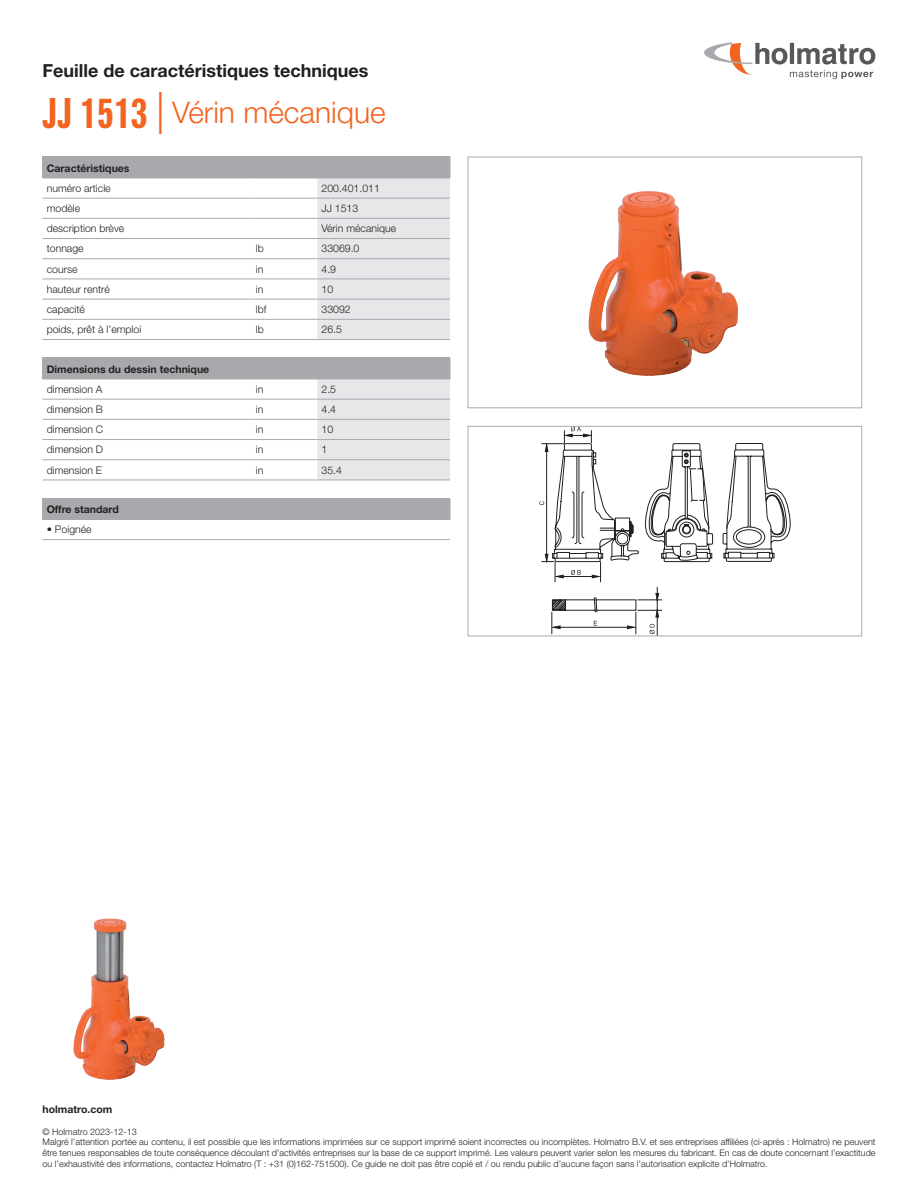
<style>
.page{position:relative;width:918px;height:1188px;background:#fff}
.page>*{position:absolute;margin:0;border:0;box-sizing:border-box;transform-origin:0 0}
.t1{font:300 30px "Helvetica Neue LT Std";color:#f36421}
.t2{font:700 18px "Helvetica Neue LT Std";color:#231f20}
.t3{font:300 10.5px "Helvetica Neue LT Std";color:#231f20}
.t4{font:700 10.5px "Helvetica Neue LT Std";color:#231f20}
.t5{font:300 9px/10.8px "Helvetica Neue LT Std";color:#231f20}
.s1{font-family:"Neue Helvetica Pro 79 Cm";font-weight:700;font-size:42px}
.s2{font-size:42px}
</style>
<div class="page">
<svg style="left:704px;top:42px;width:171px;height:37px"></svg>
<div style="left:43px;top:157px;width:407px;height:21px;background:#a8a9ad"></div>
<svg style="left:317px;top:157px;width:134px;height:182px;background:#dedfe1"></svg>
<hr style="left:43px;top:178px;width:209px;height:1px;background:#a8a9ad">
<hr style="left:252px;top:178px;width:65px;height:1px;background:#a8a9ad">
<hr style="left:317px;top:178px;width:133px;height:1px;background:#a8a9ad">
<hr style="left:43px;top:198px;width:209px;height:1px;background:#a8a9ad">
<hr style="left:252px;top:198px;width:65px;height:1px;background:#a8a9ad">
<hr style="left:317px;top:198px;width:133px;height:1px;background:#a8a9ad">
<hr style="left:43px;top:218px;width:209px;height:1px;background:#a8a9ad">
<hr style="left:252px;top:218px;width:65px;height:1px;background:#a8a9ad">
<hr style="left:317px;top:218px;width:133px;height:1px;background:#a8a9ad">
<hr style="left:43px;top:238px;width:209px;height:1px;background:#a8a9ad">
<hr style="left:252px;top:238px;width:65px;height:1px;background:#a8a9ad">
<hr style="left:317px;top:238px;width:133px;height:1px;background:#a8a9ad">
<hr style="left:43px;top:258px;width:209px;height:1px;background:#a8a9ad">
<hr style="left:252px;top:258px;width:65px;height:1px;background:#a8a9ad">
<hr style="left:317px;top:258px;width:133px;height:1px;background:#a8a9ad">
<hr style="left:43px;top:279px;width:209px;height:1px;background:#a8a9ad">
<hr style="left:252px;top:279px;width:65px;height:1px;background:#a8a9ad">
<hr style="left:317px;top:279px;width:133px;height:1px;background:#a8a9ad">
<hr style="left:43px;top:299px;width:209px;height:1px;background:#a8a9ad">
<hr style="left:252px;top:299px;width:65px;height:1px;background:#a8a9ad">
<hr style="left:317px;top:299px;width:133px;height:1px;background:#a8a9ad">
<hr style="left:43px;top:339px;width:209px;height:1px;background:#a8a9ad">
<hr style="left:43px;top:319px;width:209px;height:1px;background:#a8a9ad">
<hr style="left:252px;top:339px;width:65px;height:1px;background:#a8a9ad">
<hr style="left:252px;top:319px;width:65px;height:1px;background:#a8a9ad">
<hr style="left:317px;top:339px;width:133px;height:1px;background:#a8a9ad">
<hr style="left:317px;top:319px;width:133px;height:1px;background:#a8a9ad">
<div style="left:43px;top:358px;width:407px;height:21px;background:#a8a9ad"></div>
<svg style="left:317px;top:358px;width:134px;height:122px"></svg>
<hr style="left:43px;top:379px;width:209px;height:1px;background:#a8a9ad">
<hr style="left:252px;top:379px;width:65px;height:1px;background:#a8a9ad">
<hr style="left:317px;top:379px;width:133px;height:1px;background:#a8a9ad">
<hr style="left:43px;top:399px;width:209px;height:1px;background:#a8a9ad">
<hr style="left:252px;top:399px;width:65px;height:1px;background:#a8a9ad">
<hr style="left:317px;top:399px;width:133px;height:1px;background:#a8a9ad">
<hr style="left:43px;top:419px;width:209px;height:1px;background:#a8a9ad">
<hr style="left:252px;top:419px;width:65px;height:1px;background:#a8a9ad">
<hr style="left:317px;top:419px;width:133px;height:1px;background:#a8a9ad">
<hr style="left:43px;top:439px;width:209px;height:1px;background:#a8a9ad">
<hr style="left:252px;top:439px;width:65px;height:1px;background:#a8a9ad">
<hr style="left:317px;top:439px;width:133px;height:1px;background:#a8a9ad">
<hr style="left:43px;top:480px;width:209px;height:1px;background:#a8a9ad">
<hr style="left:43px;top:459px;width:209px;height:1px;background:#a8a9ad">
<hr style="left:252px;top:480px;width:65px;height:1px;background:#a8a9ad">
<hr style="left:252px;top:459px;width:65px;height:1px;background:#a8a9ad">
<hr style="left:317px;top:480px;width:133px;height:1px;background:#a8a9ad">
<hr style="left:317px;top:459px;width:133px;height:1px;background:#a8a9ad">
<div style="left:43px;top:498px;width:407px;height:21px;background:#a8a9ad"></div>
<svg style="left:450px;top:498px;width:1px;height:21px"></svg>
<hr style="left:43px;top:539px;width:407px;height:1px;background:#a8a9ad">
<hr style="left:43px;top:519px;width:407px;height:1px;background:#a8a9ad">
<img style="left:73px;top:918px;width:92px;height:162px">
<svg style="left:539px;top:428px;width:251px;height:206px"></svg>
<div style="left:468px;top:426px;width:394px;height:210px;border:1px solid #a8a9ad"></div>
<img style="left:588px;top:191px;width:150px;height:185px">
<div style="left:468px;top:157px;width:394px;height:251px;border:1px solid #a8a9ad"></div>
<h2 class="t2" style="left:43px;top:59px;width:327px">Feuille de caractéristiques techniques</h2>
<h1 class="t1" style="left:43px;top:94px;width:345px"><span class="s1">JJ 1513</span> <span class="s2">|</span> Vérin mécanique</h1>
<p class="t4" style="left:47px;top:161px;width:84px">Caractéristiques</p>
<p class="t3" style="left:47px;top:182px;width:65px">numéro article</p>
<p class="t3" style="left:322px;top:182px;width:60px">200.401.011</p>
<p class="t3" style="left:47px;top:202px;width:35px">modèle</p>
<p class="t3" style="left:322px;top:202px;width:38px">JJ 1513</p>
<p class="t3" style="left:47px;top:222px;width:79px">description brève</p>
<p class="t3" style="left:322px;top:222px;width:76px">Vérin mécanique</p>
<p class="t3" style="left:47px;top:242px;width:38px">tonnage</p>
<p class="t3" style="left:256px;top:242px;width:9px">lb</p>
<p class="t3" style="left:322px;top:242px;width:39px">33069.0</p>
<p class="t3" style="left:47px;top:262px;width:32px">course</p>
<p class="t3" style="left:256px;top:262px;width:9px">in</p>
<p class="t3" style="left:322px;top:262px;width:16px">4.9</p>
<p class="t3" style="left:47px;top:283px;width:65px">hauteur rentré</p>
<p class="t3" style="left:256px;top:283px;width:9px">in</p>
<p class="t3" style="left:322px;top:283px;width:13px">10</p>
<p class="t3" style="left:47px;top:303px;width:40px">capacité</p>
<p class="t3" style="left:256px;top:303px;width:12px">lbf</p>
<p class="t3" style="left:322px;top:303px;width:31px">33092</p>
<p class="t3" style="left:47px;top:323px;width:96px">poids, prêt à l’emploi</p>
<p class="t3" style="left:256px;top:323px;width:9px">lb</p>
<p class="t3" style="left:322px;top:323px;width:22px">26.5</p>
<p class="t4" style="left:47px;top:362px;width:164px">Dimensions du dessin technique</p>
<p class="t3" style="left:47px;top:383px;width:57px">dimension A</p>
<p class="t3" style="left:256px;top:383px;width:9px">in</p>
<p class="t3" style="left:322px;top:383px;width:16px">2.5</p>
<p class="t3" style="left:47px;top:403px;width:58px">dimension B</p>
<p class="t3" style="left:256px;top:403px;width:9px">in</p>
<p class="t3" style="left:322px;top:403px;width:16px">4.4</p>
<p class="t3" style="left:47px;top:423px;width:58px">dimension C</p>
<p class="t3" style="left:256px;top:423px;width:9px">in</p>
<p class="t3" style="left:322px;top:423px;width:13px">10</p>
<p class="t3" style="left:47px;top:443px;width:58px">dimension D</p>
<p class="t3" style="left:256px;top:443px;width:9px">in</p>
<p class="t3" style="left:322px;top:443px;width:7px">1</p>
<p class="t3" style="left:47px;top:463px;width:57px">dimension E</p>
<p class="t3" style="left:256px;top:463px;width:9px">in</p>
<p class="t3" style="left:322px;top:463px;width:22px">35.4</p>
<p class="t4" style="left:47px;top:503px;width:74px">Offre standard</p>
<p class="t3" style="left:47px;top:523px;width:46px">• Poignée</p>
<p class="t4" style="left:43px;top:1103px;width:71px">holmatro.com</p>
<p class="t5" style="left:43px;top:1126px;width:835px">© Holmatro 2023-12-13<br>Malgré l’attention portée au contenu, il est possible que les informations imprimées sur ce support imprimé soient incorrectes ou incomplètes. Holmatro B.V. et ses entreprises affiliées (ci-après : Holmatro) ne peuvent être tenues responsables de toute conséquence découlant d’activités entreprises sur la base de ce support imprimé. Les valeurs peuvent varier selon les mesures du fabricant. En cas de doute concernant l’exactitude ou l’exhaustivité des informations, contactez Holmatro (T : +31 (0)162-751500). Ce guide ne doit pas être copié et / ou rendu public d’aucune façon sans l’autorisation explicite d’Holmatro.</p>
</div>
